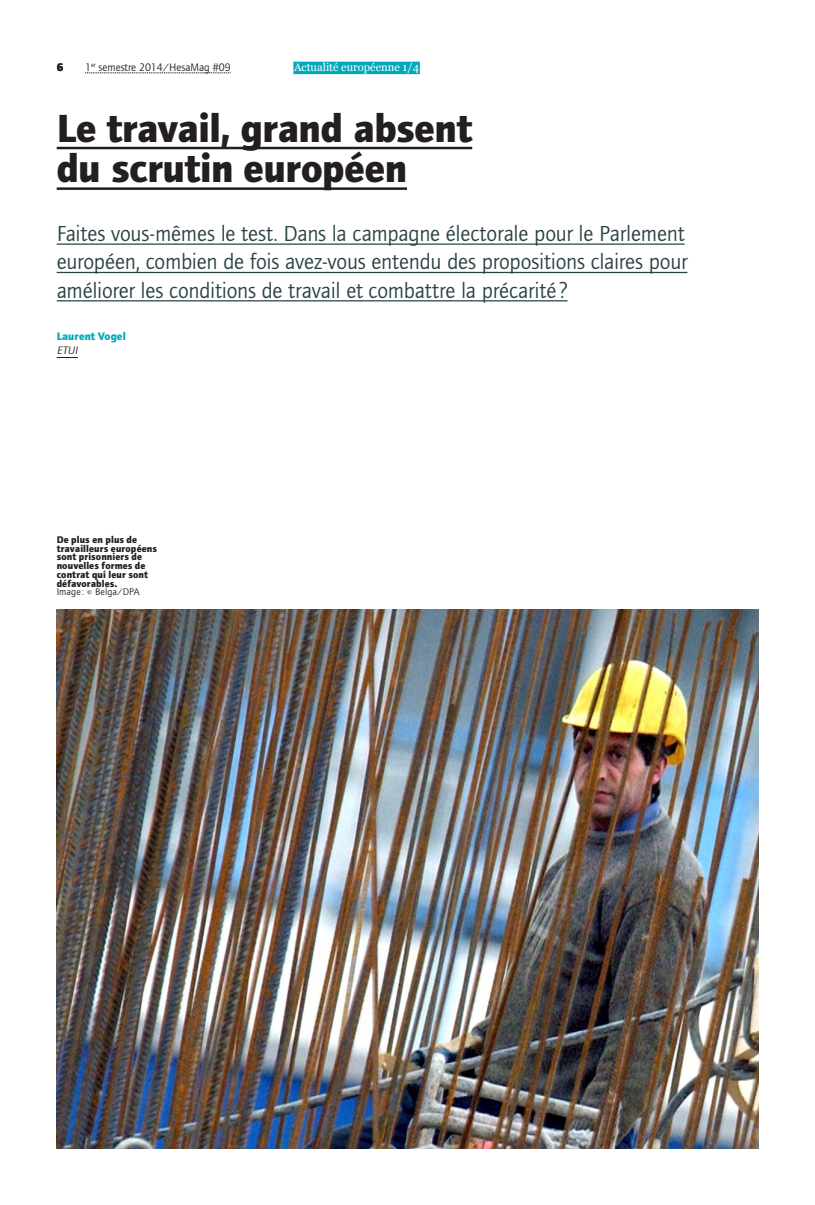
<style>
.page{position:relative;width:815px;height:1205px;background:#fff}
.page>*{position:absolute;margin:0;border:0;box-sizing:border-box;transform-origin:0 0}
.HM___Titre_3{font:40.62px/40.6px "etui Foundry Journal bold";letter-spacing:-.01em;color:#231f20}
.HM___Chapeau{font:22.5px/28.4px "etui Foundry Journal book";letter-spacing:-.01em;color:#2b4244}
.t1{font:11.25px "etui Foundry Journal book";color:#231f20}
.HM___Rubrique{font:11.25px "Georgia";color:#fff}
.HM___Auteur{font:11.25px "etui Foundry Journal bold";letter-spacing:.01em;color:#00a8b9}
.HM___Auteur_Fonction{font:italic 11.25px "etui Foundry Journal Book";color:#231f20}
.t2{font:11.25px "etui Foundry Journal bold";color:#231f20}
.HM___Image{font:10px/8.8px "etui Foundry Journal bold";letter-spacing:.01em;color:#231f20}
.HM___Image-2{font:10px "etui Foundry Journal book";letter-spacing:.01em;color:#231f20}
.t3{font:6.5px "etui Foundry Journal book";color:#231f20}
.s1{font-size:11.25px}
</style>
<div class="page">
<svg style="left:85px;top:73px;width:146px;height:1px"></svg>
<hr style="left:57px;top:147px;width:415px;height:2px;background:#231f20">
<hr style="left:57px;top:187px;width:350px;height:3px;background:#231f20">
<hr style="left:57px;top:243px;width:628px;height:2px;background:#2b4244">
<hr style="left:57px;top:272px;width:630px;height:1px;background:#2b4244">
<hr style="left:57px;top:300px;width:511px;height:1px;background:#2b4244">
<div style="left:293px;top:62px;width:127px;height:12px;background:#00a8b9"></div>
<svg style="left:57px;top:357px;width:21px;height:1px"></svg>
<img style="left:57px;top:609px;width:701px;height:539px">
<p class="HM___Rubrique" style="left:294px;top:60px;width:126px">Actualité européenne 1/4</p>
<p class="t2" style="left:57px;top:60px;width:8px">6</p>
<p class="t1" style="left:99px;top:61px;width:134px">semestre 2014/HesaMag #09</p>
<p class="HM___Titre_3" style="left:57px;top:108px;width:417px">Le travail, grand absent du scrutin européen</p>
<p class="HM___Chapeau" style="left:57px;top:220px;width:632px">Faites vous-mêmes le test. Dans la campagne électorale pour le Parlement européen, combien de fois avez-vous entendu des propositions claires pour améliorer les conditions de travail et combattre la précarité ?</p>
<p class="t3" style="left:85px;top:61px;width:12px"><span class="s1">1</span>er</p>
<p class="HM___Auteur" style="left:57px;top:330px;width:71px">Laurent Vogel</p>
<p class="HM___Auteur_Fonction" style="left:57px;top:344px;width:23px">ETUI</p>
<p class="HM___Image" style="left:57px;top:535px;width:102px">De plus en plus de travailleurs européens sont prisonniers de nouvelles formes de contrat qui leur sont défavorables.</p>
<p class="HM___Image-2" style="left:57px;top:586px;width:84px">Image : © Belga/DPA</p>
</div>
